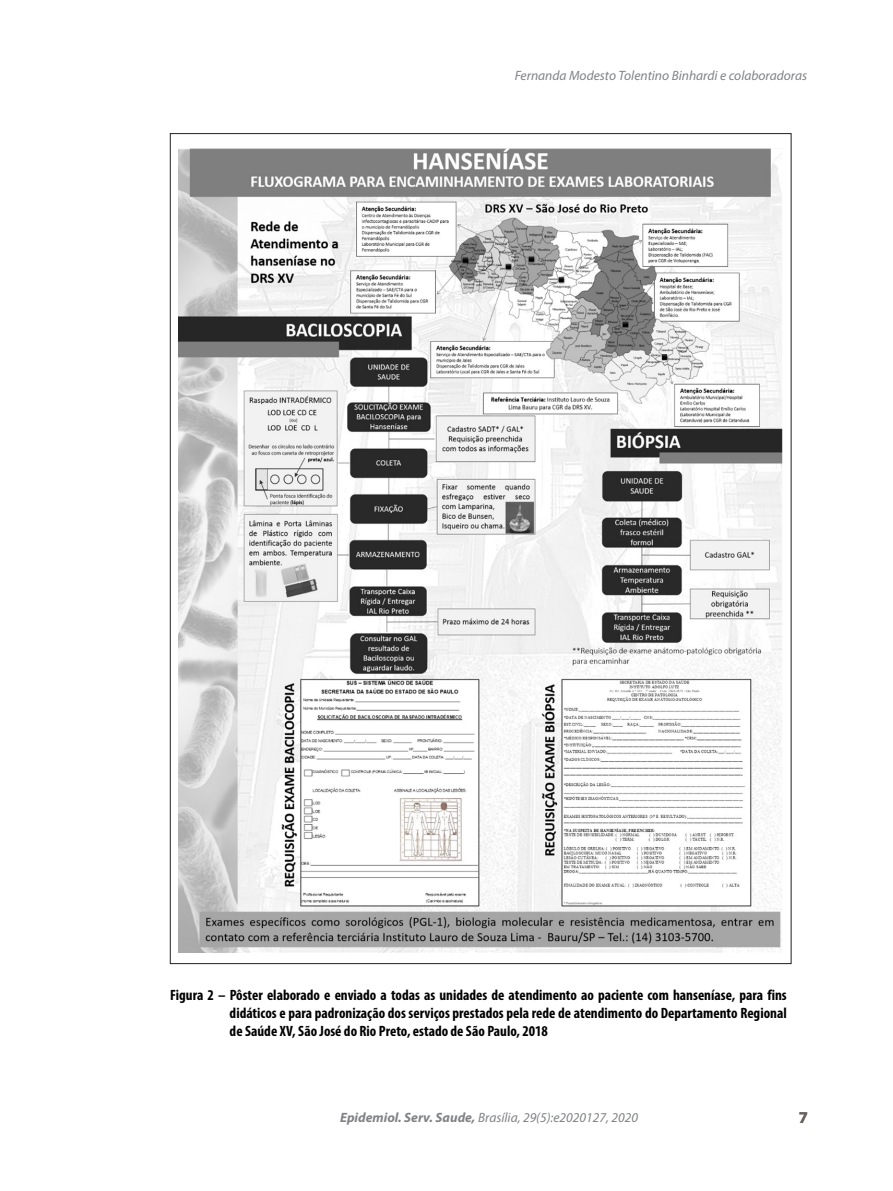
<style>
.page{position:relative;width:893px;height:1191px;background:#fff}
.page>*{position:absolute;margin:0;border:0;box-sizing:border-box;transform-origin:0 0}
.t1{font:700 16.5px "Myriad Pro";color:#6b6360}
.titulo_tab_fig{font:700 condensed 15px/18px "Myriad Pro";color:#000;text-align:justify}
.t2{font:italic 13.5px "Myriad Pro";color:#808285}
.s1{font-weight:700}
</style>
<div class="page">
<img style="left:179px;top:148px;width:604px;height:804px">
<p class="t2" style="left:515px;top:67px;width:294px">Fernanda Modesto Tolentino Binhardi e colaboradoras</p>
<p class="titulo_tab_fig" style="left:230px;top:985px;width:559px;text-indent:-60px">Figura 2 – Pôster elaborado e enviado a todas as unidades de atendimento ao paciente com hanseníase, para fins didáticos e para padronização dos serviços prestados pela rede de atendimento do Departamento Regional de Saúde XV, São José do Rio Preto, estado de São Paulo, 2018</p>
<p class="t2" style="left:340px;top:1108px;width:299px"><span class="s1">Epidemiol. Serv. Saude,</span> Brasília, 29(5):e2020127, 2020</p>
<p class="t1" style="left:799px;top:1106px;width:11px">7</p>
</div>
